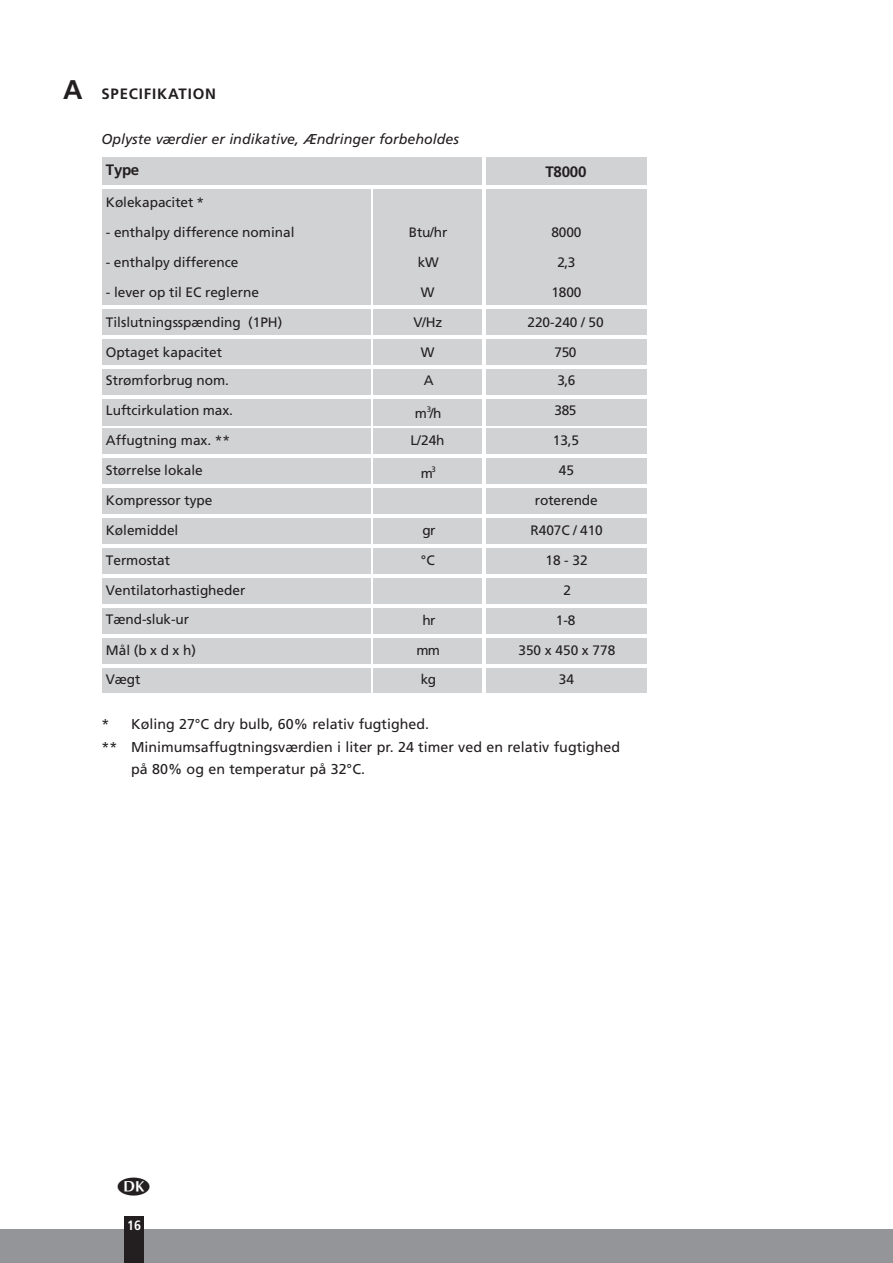
<style>
.page{position:relative;width:893px;height:1263px;background:#fff}
.page>*{position:absolute;margin:0;border:0;box-sizing:border-box;transform-origin:0 0}
.t1{font:700 15.15px "Frutiger";letter-spacing:-.02em;color:#231f20}
.t2{font:700 15px "Frutiger";letter-spacing:.055em;color:#231f20}
.t3{font:14.25px "Frutiger";color:#231f20}
.t4{font:italic 14.25px "Frutiger";color:#231f20}
.t5{font:13.65px "Frutiger";color:#231f20}
.t6{font:700 condensed 13.5px "Frutiger";color:#fff}
.s1{font-size:27px}
</style>
<div class="page">
<div style="left:0;top:1229px;width:893px;height:34px;background:#939598"></div>
<div style="left:103px;top:157px;width:545px;height:536px;background:#d1d2d4"></div>
<hr style="left:482px;top:157px;width:3px;height:536px;background:#fff">
<hr style="left:647px;top:157px;width:1px;height:536px;background:#fff">
<hr style="left:371px;top:189px;width:2px;height:504px;background:#fff">
<hr style="left:103px;top:186px;width:545px;height:3px;background:#fff">
<hr style="left:103px;top:306px;width:545px;height:3px;background:#fff">
<hr style="left:103px;top:336px;width:545px;height:3px;background:#fff">
<hr style="left:103px;top:366px;width:545px;height:3px;background:#fff">
<hr style="left:103px;top:396px;width:545px;height:3px;background:#fff">
<hr style="left:103px;top:426px;width:545px;height:1px;background:#fff">
<hr style="left:103px;top:454px;width:545px;height:3px;background:#fff">
<hr style="left:103px;top:484px;width:545px;height:3px;background:#fff">
<hr style="left:103px;top:514px;width:545px;height:3px;background:#fff">
<hr style="left:103px;top:544px;width:545px;height:3px;background:#fff">
<hr style="left:103px;top:574px;width:545px;height:3px;background:#fff">
<hr style="left:103px;top:604px;width:545px;height:3px;background:#fff">
<hr style="left:103px;top:634px;width:545px;height:3px;background:#fff">
<hr style="left:103px;top:664px;width:545px;height:3px;background:#fff">
<div style="left:124px;top:1216px;width:20px;height:47px;background:#231f20"></div>
<p class="t2" style="left:63px;top:88px;width:154px"><span class="s1">A</span> SPECIFIKATION</p>
<p class="t4" style="left:101px;top:133px;width:359px">Oplyste værdier er indikative, Ændringer forbeholdes</p>
<p class="t1" style="left:106px;top:164px;width:35px">Type</p>
<p class="t1" style="left:545px;top:165px;width:42px">T8000</p>
<p class="t5" style="left:106px;top:197px;width:100px">Kølekapacitet *</p>
<p class="t5" style="left:106px;top:227px;width:190px">- enthalpy difference nominal</p>
<p class="t5" style="left:409px;top:227px;width:40px">Btu/hr</p>
<p class="t5" style="left:551px;top:227px;width:32px">8000</p>
<p class="t5" style="left:106px;top:257px;width:134px">- enthalpy difference</p>
<p class="t5" style="left:418px;top:257px;width:22px">kW</p>
<p class="t5" style="left:557px;top:257px;width:20px">2,3</p>
<p class="t5" style="left:106px;top:287px;width:155px">- lever op til EC reglerne</p>
<p class="t5" style="left:421px;top:287px;width:15px">W</p>
<p class="t5" style="left:551px;top:287px;width:32px">1800</p>
<p class="t5" style="left:106px;top:317px;width:178px">Tilslutningsspænding (1PH)</p>
<p class="t5" style="left:413px;top:317px;width:30px">V/Hz</p>
<p class="t5" style="left:527px;top:317px;width:78px">220-240 / 50</p>
<p class="t5" style="left:106px;top:347px;width:118px">Optaget kapacitet</p>
<p class="t5" style="left:421px;top:347px;width:15px">W</p>
<p class="t5" style="left:554px;top:347px;width:24px">750</p>
<p class="t5" style="left:106px;top:375px;width:125px">Strømforbrug nom.</p>
<p class="t5" style="left:424px;top:375px;width:11px">A</p>
<p class="t5" style="left:557px;top:375px;width:20px">3,6</p>
<p class="t5" style="left:106px;top:405px;width:129px">Luftcirkulation max.</p>
<p class="t5" style="left:415px;top:408px;width:28px">m<sup>3</sup>/h</p>
<p class="t5" style="left:554px;top:405px;width:24px">385</p>
<p class="t5" style="left:106px;top:435px;width:126px">Affugtning max. **</p>
<p class="t5" style="left:410px;top:435px;width:36px">L/24h</p>
<p class="t5" style="left:553px;top:435px;width:28px">13,5</p>
<p class="t5" style="left:106px;top:465px;width:98px">Størrelse lokale</p>
<p class="t5" style="left:421px;top:468px;width:16px">m<sup>3</sup></p>
<p class="t5" style="left:559px;top:465px;width:16px">45</p>
<p class="t5" style="left:106px;top:495px;width:108px">Kompressor type</p>
<p class="t5" style="left:535px;top:495px;width:64px">roterende</p>
<p class="t5" style="left:106px;top:525px;width:74px">Kølemiddel</p>
<p class="t5" style="left:422px;top:525px;width:14px">gr</p>
<p class="t5" style="left:530px;top:525px;width:74px">R407C / 410</p>
<p class="t5" style="left:106px;top:555px;width:66px">Termostat</p>
<p class="t5" style="left:421px;top:555px;width:15px">°C</p>
<p class="t5" style="left:545px;top:555px;width:44px">18 - 32</p>
<p class="t5" style="left:106px;top:585px;width:141px">Ventilatorhastigheder</p>
<p class="t5" style="left:563px;top:585px;width:9px">2</p>
<p class="t5" style="left:106px;top:614px;width:85px">Tænd-sluk-ur</p>
<p class="t5" style="left:422px;top:615px;width:14px">hr</p>
<p class="t5" style="left:556px;top:615px;width:21px">1-8</p>
<p class="t5" style="left:106px;top:645px;width:92px">Mål (b x d x h)</p>
<p class="t5" style="left:416px;top:645px;width:25px">mm</p>
<p class="t5" style="left:518px;top:645px;width:98px">350 x 450 x 778</p>
<p class="t5" style="left:106px;top:674px;width:36px">Vægt</p>
<p class="t5" style="left:421px;top:674px;width:17px">kg</p>
<p class="t5" style="left:559px;top:674px;width:16px">34</p>
<p class="t3" style="left:101px;top:718px;width:329px">* Køling 27°C dry bulb, 60% relativ fugtighed.</p>
<p class="t3" style="left:101px;top:741px;width:520px">** Minimumsaffugtningsværdien i liter pr. 24 timer ved en relativ fugtighed</p>
<p class="t3" style="left:131px;top:763px;width:235px">på 80% og en temperatur på 32°C.</p>
<p class="t6" style="left:127px;top:1219px;width:16px">16</p>
</div>
